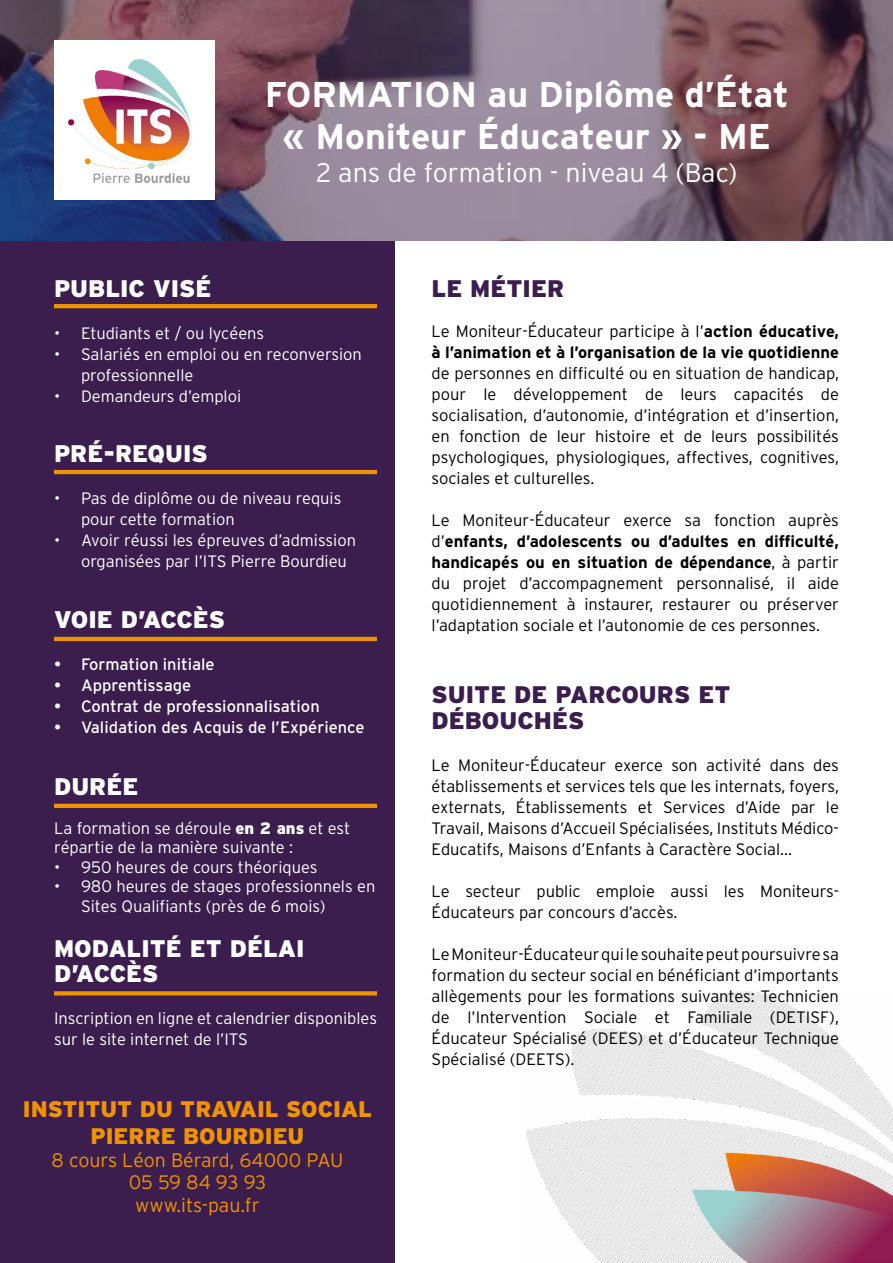
<style>
.page{position:relative;width:893px;height:1263px;background:#fff}
.page>*{position:absolute;margin:0;border:0;box-sizing:border-box;transform-origin:0 0}
.t1{font:700 35.7px/42.9px "Interstate";color:#fff;text-align:center}
.t2{font:300 26.85px "Interstate";color:#fff}
.t3{font:900 24px/25.5px "Interstate";color:#fff}
.t4{font:900 24px/25.5px "Interstate";color:#3b1e4e}
.t5{font:900 22.5px/27px "Interstate";color:#f09300;text-align:center}
.t6{font:300 19.5px/22.5px "Interstate";color:#f09300;text-align:center}
.t7{font:300 16.5px/21px "Interstate";color:#000;text-align:justify}
.t8{font:300 16.5px/21px "Interstate";color:#fff}
.t9{font:16.5px "Interstate";color:#fff}
.t10{font:700 16.5px/21px "Interstate";color:#000}
.s1{font-weight:900}
.s2{font-weight:300}
.s3{font-weight:700}
</style>
<div class="page">
<img style="left:527px;top:991px;width:366px;height:272px">
<div style="left:0;top:240px;width:395px;height:1023px;background:#3b1e4e"></div>
<hr style="left:54px;top:304px;width:323px;height:4px;background:#f09300">
<hr style="left:54px;top:470px;width:323px;height:4px;background:#f09300">
<hr style="left:54px;top:637px;width:323px;height:4px;background:#f09300">
<hr style="left:54px;top:804px;width:323px;height:4px;background:#f09300">
<svg style="left:54px;top:991px;width:323px;height:4px"></svg>
<svg style="left:0;top:0;width:893px;height:240px;background:#756174"></svg>
<img style="left:54px;top:40px;width:161px;height:160px">
<h1 class="t1" style="left:265px;top:72px;width:526px">FORMATION au Diplôme d’État « Moniteur Éducateur » - ME</h1>
<h2 class="t2" style="left:316px;top:157px;width:423px">2 ans de formation - niveau 4 (Bac)</h2>
<h3 class="t3" style="left:54px;top:275px;width:159px">PUBLIC VISÉ</h3>
<p class="t8" style="left:54px;top:322px;width:212px">• Etudiants et / ou lycéens</p>
<p class="t8" style="left:81px;top:343px;width:282px;text-indent:-27px">• Salariés en emploi ou en reconversion professionnelle</p>
<p class="t8" style="left:54px;top:385px;width:189px">• Demandeurs d’emploi</p>
<h3 class="t3" style="left:54px;top:440px;width:155px">PRÉ-REQUIS</h3>
<p class="t8" style="left:81px;top:487px;width:262px;text-indent:-27px">• Pas de diplôme ou de niveau requis pour cette formation</p>
<p class="t8" style="left:81px;top:529px;width:277px;text-indent:-27px">• Avoir réussi les épreuves d’admission organisées par l’ITS Pierre Bourdieu</p>
<h3 class="t3" style="left:54px;top:607px;width:173px">VOIE D’ACCÈS</h3>
<p class="t9" style="left:54px;top:655px;width:162px">• Formation initiale</p>
<p class="t9" style="left:54px;top:676px;width:139px">• Apprentissage</p>
<p class="t9" style="left:54px;top:697px;width:267px">• Contrat de professionnalisation</p>
<p class="t9" style="left:54px;top:718px;width:312px">• Validation des Acquis de l’Expérience</p>
<h3 class="t3" style="left:54px;top:773px;width:86px">DURÉE</h3>
<p class="t8" style="left:54px;top:818px;width:298px;line-height:19.5px">La formation se déroule <span class="s1">en 2 ans</span> et est répartie de la manière suivante :</p>
<p class="t8" style="left:54px;top:856px;width:265px">• 950 heures de cours théoriques</p>
<p class="t8" style="left:81px;top:877px;width:296px;line-height:19.5px;text-indent:-27px">• 980 heures de stages professionnels en<br>Sites Qualifiants (près de 6 mois)</p>
<h3 class="t3" style="left:54px;top:935px;width:252px">MODALITÉ ET DÉLAI<br>D’ACCÈS</h3>
<p class="t8" style="left:54px;top:1008px;width:325px">Inscription en ligne et calendrier disponibles sur le site internet de l’ITS</p>
<h3 class="t5" style="left:23px;top:1095px;width:351px">INSTITUT DU TRAVAIL SOCIAL<br>PIERRE BOURDIEU</h3>
<p class="t6" style="left:52px;top:1148px;width:293px">8 cours Léon Bérard, 64000 PAU<br>05 59 84 93 93<br>www.its-pau.fr</p>
<h3 class="t4" style="left:432px;top:275px;width:134px">LE MÉTIER</h3>
<p class="t10" style="left:432px;top:321px;width:409px"><span class="s2">Le Moniteur-Éducateur participe à l’</span>action éducative, à l’animation et à l’organisation de la vie quotidienne</p>
<p class="t7" style="left:432px;top:363px;width:409px">de personnes en difficulté ou en situation de handicap, pour le développement de leurs capacités de socialisation, d’autonomie, d’intégration et d’insertion, en fonction de leur histoire et de leurs possibilités psychologiques, physiologiques, affectives, cognitives, sociales et culturelles.</p>
<p class="t7" style="left:432px;top:510px;width:409px">Le Moniteur-Éducateur exerce sa fonction auprès d’<span class="s3">enfants, d’adolescents ou d’adultes en difficulté, handicapés ou en situation de dépendance</span>, à partir du projet d’accompagnement personnalisé, il aide quotidiennement à instaurer, restaurer ou préserver l’adaptation sociale et l’autonomie de ces personnes.</p>
<h3 class="t4" style="left:432px;top:682px;width:300px">SUITE DE PARCOURS ET<br>DÉBOUCHÉS</h3>
<p class="t7" style="left:432px;top:754px;width:409px">Le Moniteur-Éducateur exerce son activité dans des établissements et services tels que les internats, foyers, externats, Établissements et Services d’Aide par le Travail, Maisons d’Accueil Spécialisées, Instituts Médico-Educatifs, Maisons d’Enfants à Caractère Social...</p>
<p class="t7" style="left:432px;top:880px;width:409px">Le secteur public emploie aussi les Moniteurs-<br>Éducateurs par concours d’accès.</p>
<p class="t7" style="left:432px;top:943px;width:409px">Le Moniteur-Éducateur qui le souhaite peut poursuivre sa formation du secteur social en bénéficiant d’importants allègements pour les formations suivantes: Technicien de l’Intervention Sociale et Familiale (DETISF), Éducateur Spécialisé (DEES) et d’Éducateur Technique Spécialisé (DEETS).</p>
</div>
